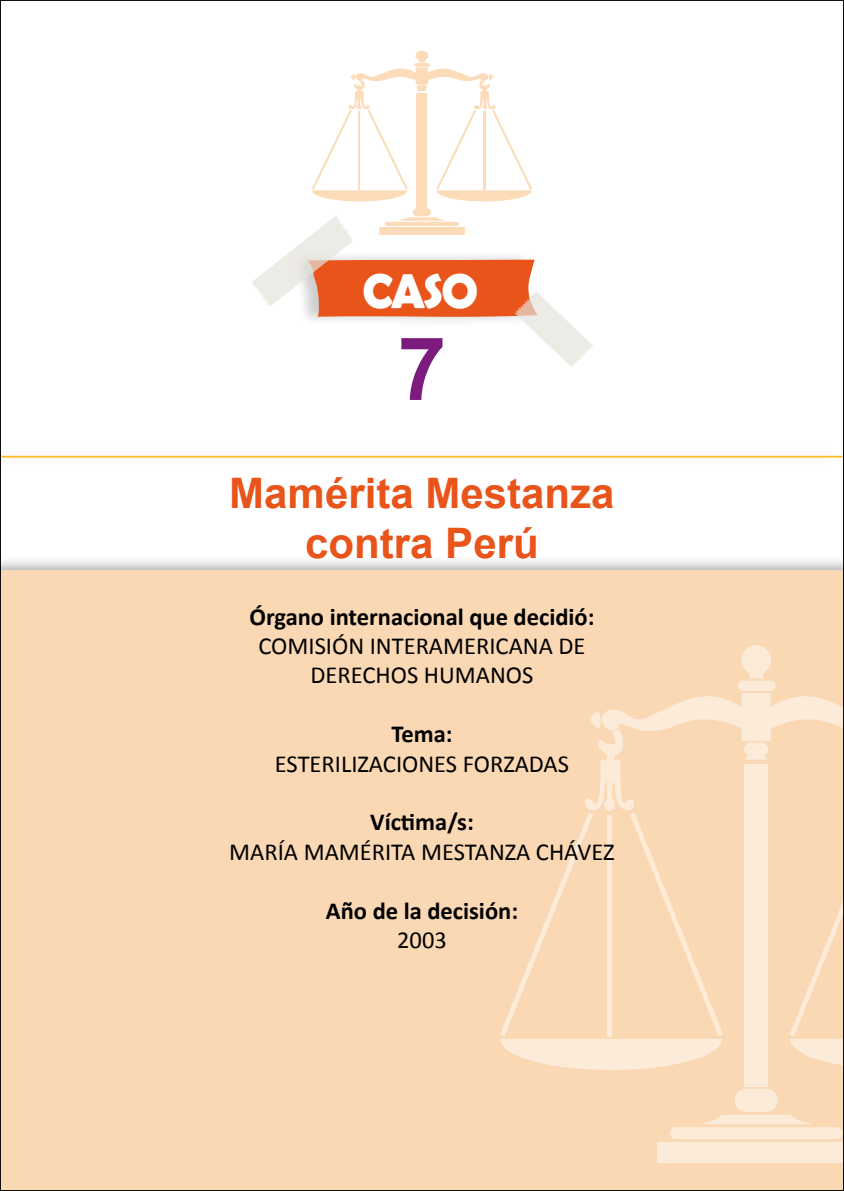
<style>
.page{position:relative;width:844px;height:1191px;background:#fff}
.page>*{position:absolute;margin:0;border:0;box-sizing:border-box;transform-origin:0 0}
.t1{font:700 87.5px "Arial";color:#7c1b7d}
.t2{font:700 49px "Berlin Sans FB Demi";color:#fff}
.t3{font:700 42px/50.4px "Arial";color:#e8541a;text-align:center}
.t4{font:24.5px/29.4px "Calibri";color:#000;text-align:center}
.t5{font:700 24.5px "Calibri";color:#000}
</style>
<div class="page">
<svg style="left:2px;top:560px;width:839px;height:11px"></svg>
<div style="left:0;top:571px;width:843px;height:620px;background:#f9d8b3"></div>
<div style="left:744px;top:764px;width:23px;height:322px;background:#fbebd8"></div>
<div style="left:657px;top:1142px;width:186px;height:20px;background:#fbebd8"></div>
<svg style="left:670px;top:1088px;width:171px;height:51px"></svg>
<svg style="left:500px;top:645px;width:341px;height:425px"></svg>
<div style="left:416px;top:93px;width:11px;height:114px;background:#fcdbb9"></div>
<svg style="left:312px;top:51px;width:220px;height:150px"></svg>
<svg style="left:251px;top:208px;width:342px;height:159px"></svg>
<div style="left:0;top:445px;width:839px;height:22px;background:#000;opacity:.2"></div>
<hr style="left:1px;top:456px;width:841px;height:1px;background:#fabc20">
<h2 class="t2" style="left:362px;top:262px;width:117px">CASO</h2>
<h1 class="t1" style="left:397px;top:311px;width:50px">7</h1>
<h3 class="t3" style="left:229px;top:469px;width:387px">Mamérita Mestanza contra Perú</h3>
<p class="t5" style="left:249px;top:600px;width:346px">Órgano internacional que decidió:</p>
<p class="t4" style="left:258px;top:631px;width:328px">COMISIÓN INTERAMERICANA DE<br>DERECHOS HUMANOS</p>
<p class="t5" style="left:391px;top:718px;width:63px">Tema:</p>
<p class="t4" style="left:275px;top:749px;width:295px">ESTERILIZACIONES FORZADAS</p>
<p class="t5" style="left:370px;top:806px;width:105px">Víctima/s:</p>
<p class="t4" style="left:229px;top:837px;width:387px">MARÍA MAMÉRITA MESTANZA CHÁVEZ</p>
<p class="t5" style="left:326px;top:894px;width:194px">Año de la decisión:</p>
<p class="t4" style="left:397px;top:925px;width:51px">2003</p>
</div>
